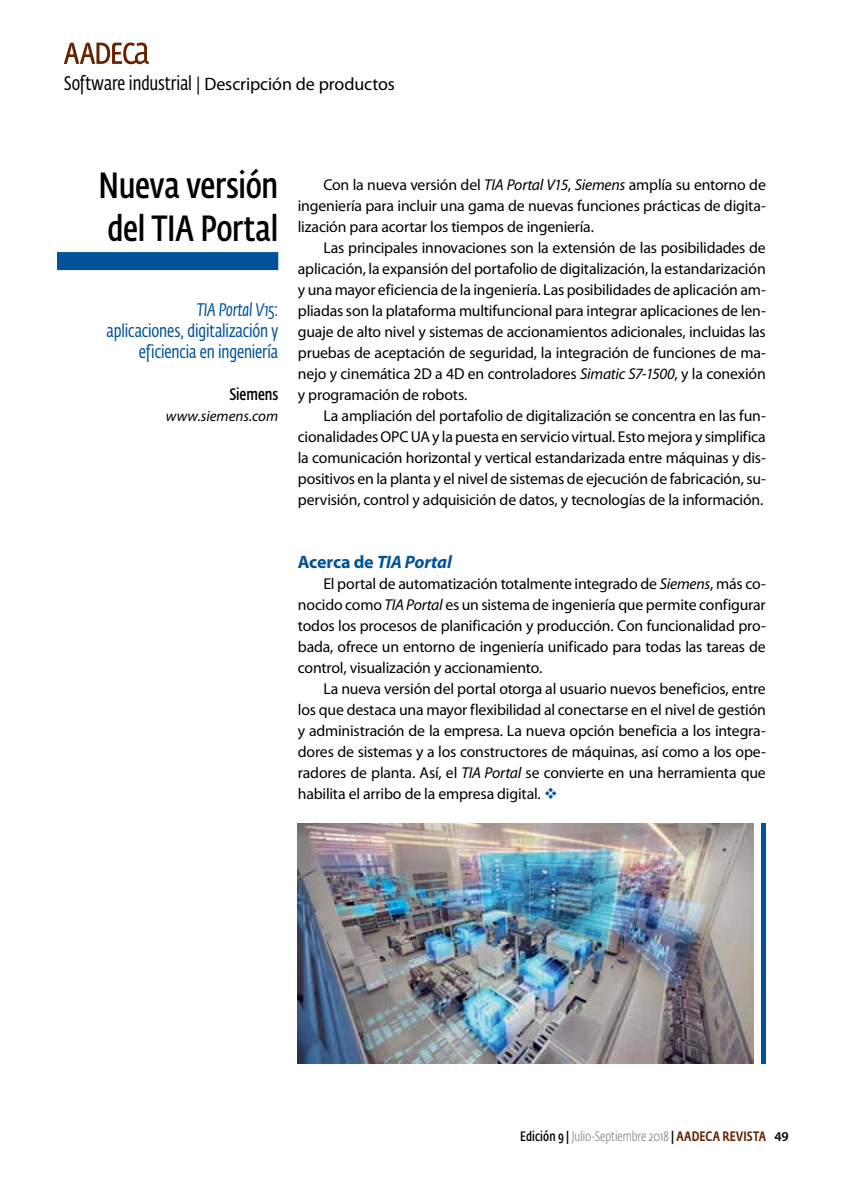
<style>
.page{position:relative;width:851px;height:1191px;background:#fff}
.page>*{position:absolute;margin:0;border:0;box-sizing:border-box;transform-origin:0 0}
.t1{font:600 36px/43.2px "Fedra Sans Cond Std";letter-spacing:-.005em;color:#000}
.t2{font:18px/21px "Fedra Sans Cond Std";letter-spacing:-.005em;color:#00539b;text-align:right}
.t3{font:18px "Myriad Pro";letter-spacing:-.005em;color:#000}
.t4{font:italic 700 18px "Myriad Pro";letter-spacing:-.015em;color:#00539b}
.t5{font:600 16.5px "Fedra Sans Cond Std";color:#000}
.t6{font:15.75px/21px "Myriad Pro";letter-spacing:-.015em;color:#000;text-align:justify}
.t7{font:italic 15px "Myriad Pro";color:#000}
.t8{font:300 13.5px "Fedra Sans Cond Std";letter-spacing:.005em;color:#808285}
.s1{font-family:"Fedra Sans Cond Std";font-size:19.5px}
.s2{font-style:italic}
.s3{font-style:normal}
.s4{color:#00539b}
.s5{font-weight:600;color:#000}
.s6{font-weight:500;color:#000}
.s7{font-weight:500;color:#652300}
.s8{font-family:"Myriad Pro";font-weight:600;color:#000}
</style>
<div class="page">
<div style="left:57px;top:252px;width:221px;height:18px;background:#00539b"></div>
<img style="left:298px;top:823px;width:455px;height:240px">
<hr style="left:761px;top:823px;width:4px;height:240px;background:#00539b">
<svg style="left:64px;top:43px;width:85px;height:21px"></svg>
<p class="t3" style="left:64px;top:74px;width:332px"><span class="s1">Software industrial</span> | Descripción de productos</p>
<h1 class="t1" style="left:98px;top:165px;width:181px">Nueva versión del TIA Portal</h1>
<p class="t2" style="left:106px;top:299px;width:173px"><span class="s2">TIA Portal V15</span>:<br>aplicaciones, digitalización y eficiencia en ingeniería</p>
<p class="t5" style="left:229px;top:384px;width:50px">Siemens</p>
<p class="t7" style="left:166px;top:407px;width:114px">www.siemens.com</p>
<p class="t6" style="left:298px;top:174px;width:469px;text-indent:26px">Con la nueva versión del <span class="s2">TIA Portal V15</span>, <span class="s2">Siemens</span> amplía su entorno de ingeniería para incluir una gama de nuevas funciones prácticas de digita&shy;lización para acortar los tiempos de ingeniería.</p>
<p class="t6" style="left:298px;top:237px;width:469px;text-indent:26px">Las principales innovaciones son la extensión de las posibilidades de aplicación, la expansión del portafolio de digitalización, la estandarización y una mayor eficiencia de la ingeniería. Las posibilidades de aplicación am&shy;pliadas son la plataforma multifuncional para integrar aplicaciones de len&shy;guaje de alto nivel y sistemas de accionamientos adicionales, incluidas las pruebas de aceptación de seguridad, la integración de funciones de ma&shy;nejo y cinemática 2D a 4D en controladores <span class="s2">Simatic S7-1500</span>, y la conexión y programación de robots.</p>
<p class="t6" style="left:298px;top:405px;width:469px;text-indent:26px">La ampliación del portafolio de digitalización se concentra en las fun&shy;cionalidades OPC UA y la puesta en servicio virtual. Esto mejora y simplifica la comunicación horizontal y vertical estandarizada entre máquinas y dis&shy;positivos en la planta y el nivel de sistemas de ejecución de fabricación, su&shy;pervisión, control y adquisición de datos, y tecnologías de la información.</p>
<p class="t4" style="left:298px;top:552px;width:155px"><span class="s3">Acerca de</span> TIA Portal</p>
<p class="t6" style="left:298px;top:573px;width:469px;text-indent:26px">El portal de automatización totalmente integrado de <span class="s2">Siemens</span>, más co&shy;nocido como <span class="s2">TIA Portal</span> es un sistema de ingeniería que permite configurar todos los procesos de planificación y producción. Con funcionalidad pro&shy;bada, ofrece un entorno de ingeniería unificado para todas las tareas de control, visualización y accionamiento.</p>
<p class="t6" style="left:298px;top:678px;width:469px;text-indent:26px">La nueva versión del portal otorga al usuario nuevos beneficios, entre los que destaca una mayor flexibilidad al conectarse en el nivel de gestión y administración de la empresa. La nueva opción beneficia a los integra&shy;dores de sistemas y a los constructores de máquinas, así como a los ope&shy;radores de planta. Así, el <span class="s2">TIA Portal</span> se convierte en una herramienta que habilita el arribo de la empresa digital. <span class="s4">❖</span></p>
<p class="t8" style="left:520px;top:1128px;width:270px"><span class="s5">Edición 9</span> <span class="s6">|</span> Julio-Septiembre 2018 <span class="s6">|</span> <span class="s7">AADECA REVISTA</span> <span class="s8">49</span></p>
</div>
